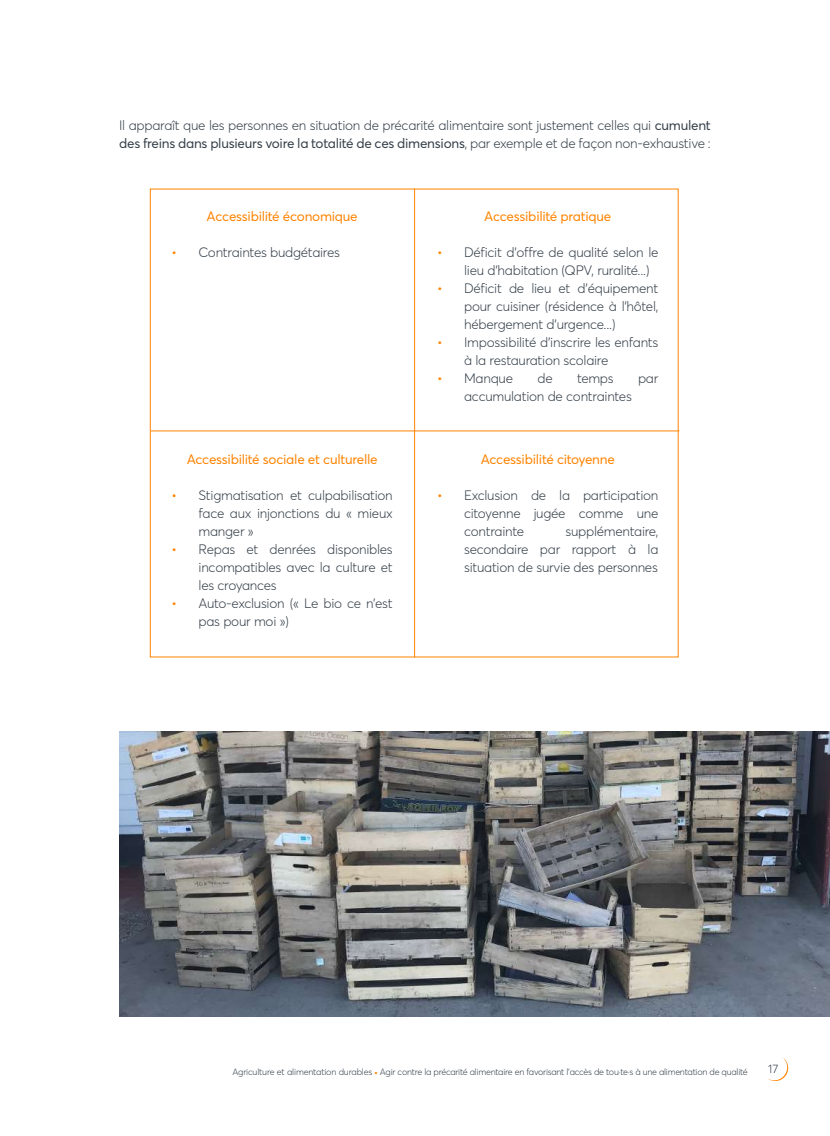
<style>
.page{position:relative;width:830px;height:1136px;background:#fff}
.page>*{position:absolute;margin:0;border:0;box-sizing:border-box;transform-origin:0 0}
.t1{font:300 13.5px/18px "Averta Std";letter-spacing:-.02em;color:#333e48;text-align:justify}
.t2{font:13.5px "Averta Std";color:#ff8300}
.t3{font:300 12px "Averta Std";color:#333e48}
.t4{font:300 9px "Averta Std";letter-spacing:-.03em;color:#333e48}
.s1{font-weight:400}
.s2{font-weight:400;color:#ff8300}
</style>
<div class="page">
<svg style="left:767px;top:1057px;width:22px;height:24px"></svg>
<hr style="left:414px;top:189px;width:1px;height:468px;background:#ff8300">
<hr style="left:151px;top:430px;width:528px;height:1px;background:#ff8300">
<img style="left:119px;top:731px;width:710px;height:285px">
<p class="t1" style="left:119px;top:116px;width:593px">Il apparaît que les personnes en situation de précarité alimentaire sont justement celles qui <span class="s1">cumulent des freins dans plusieurs voire la totalité de ces dimensions</span>, par exemple et de façon non-exhaustive :</p>
<p class="t2" style="left:206px;top:208px;width:152px">Accessibilité économique</p>
<p class="t1" style="left:171px;top:243px;width:170px"><span class="s2">•</span> Contraintes budgétaires</p>
<p class="t2" style="left:186px;top:450px;width:192px">Accessibilité sociale et culturelle</p>
<p class="t1" style="left:198px;top:485px;width:196px;text-indent:-27px"><span class="s2">•</span> Stigmatisation et culpabilisation face aux injonctions du « mieux manger »</p>
<p class="t1" style="left:198px;top:539px;width:196px;text-indent:-27px"><span class="s2">•</span> Repas et denrées disponibles incompatibles avec la culture et les croyances</p>
<p class="t1" style="left:198px;top:593px;width:196px;text-indent:-27px"><span class="s2">•</span> Auto-exclusion (« Le bio ce n’est pas pour moi »)</p>
<p class="t2" style="left:484px;top:208px;width:128px">Accessibilité pratique</p>
<p class="t1" style="left:464px;top:243px;width:196px;text-indent:-27px"><span class="s2">•</span> Déficit d’offre de qualité selon le lieu d’habitation (QPV, ruralité...)</p>
<p class="t1" style="left:464px;top:279px;width:196px;text-indent:-27px"><span class="s2">•</span> Déficit de lieu et d’équipement pour cuisiner (résidence à l’hôtel, hébergement d’urgence...)</p>
<p class="t1" style="left:464px;top:333px;width:196px;text-indent:-27px"><span class="s2">•</span> Impossibilité d’inscrire les enfants à la restauration scolaire</p>
<p class="t1" style="left:437px;top:369px;width:77px"><span class="s2">•</span> Manque</p>
<p class="t1" style="left:537px;top:369px;width:17px">de</p>
<p class="t1" style="left:576px;top:369px;width:38px">temps</p>
<p class="t1" style="left:637px;top:369px;width:22px">par</p>
<p class="t1" style="left:464px;top:387px;width:169px">accumulation de contraintes</p>
<p class="t2" style="left:480px;top:450px;width:136px">Accessibilité citoyenne</p>
<p class="t1" style="left:464px;top:485px;width:196px;text-indent:-27px"><span class="s2">•</span> Exclusion de la participation citoyenne jugée comme une contrainte</p>
<p class="t1" style="left:464px;top:521px;width:196px;text-indent:101px">supplémentaire, secondaire par rapport à la situation de survie des personnes</p>
<p class="t4" style="left:232px;top:1066px;width:516px">Agriculture et alimentation durables <sup>.</sup> Agir contre la précarité alimentaire en favorisant l’accès de tou·te·s à une alimentation de qualité</p>
<p class="t3" style="left:767px;top:1060px;width:12px">17</p>
</div>
